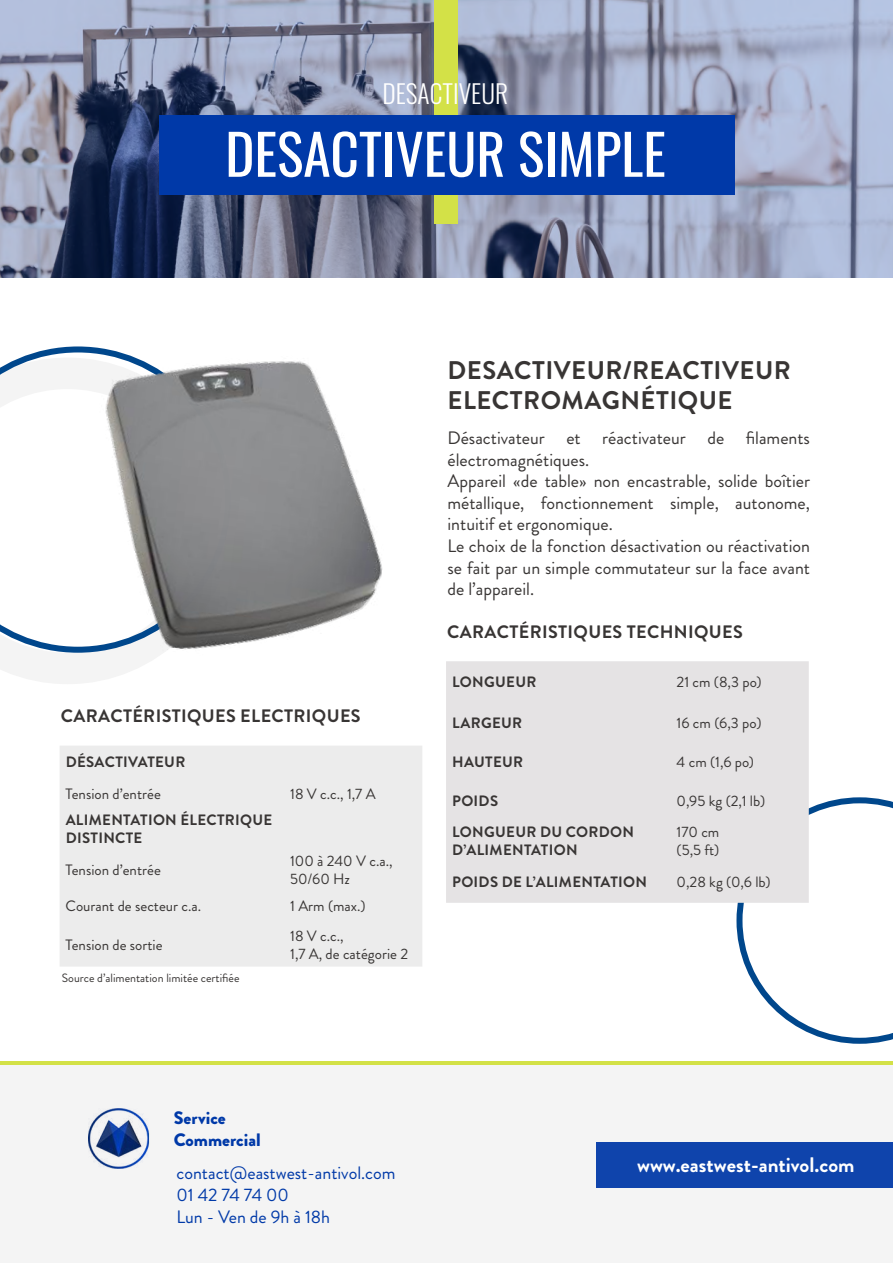
<style>
.page{position:relative;width:893px;height:1263px;background:#fff}
.page>*{position:absolute;margin:0;border:0;box-sizing:border-box;transform-origin:0 0}
.t1{font:55.5px "Oswald";color:#fff}
.t2{font:700 25.5px/30.6px "Brandon Grotesque";letter-spacing:.02em;color:#383534}
.t3{font:300 25.5px "Oswald";color:#fff}
.t4{font:700 21px "Brandon Grotesque";color:#fff}
.t5{font:18px/21.6px "Brandon Grotesque";color:#383534}
.t6{font:18px/21.6px "Brandon Grotesque";color:#0039a8}
.t7{font:700 18px "Brandon Grotesque";letter-spacing:.02em;color:#383534}
.t8{font:900 18px/21.6px "Brandon Grotesque";color:#0039a8}
.t9{font:15px/18px "Brandon Grotesque";color:#383534}
.t10{font:700 15px/18px "Brandon Grotesque";letter-spacing:.02em;color:#383534}
.t11{font:12px "Brandon Grotesque";color:#383534}
</style>
<div class="page">
<img style="left:0;top:0;width:893px;height:278px">
<div style="left:434px;top:0;width:24px;height:223px;background:#d3e147"></div>
<div style="left:0;top:1064px;width:893px;height:199px;background:#f4f4f4"></div>
<svg style="left:0;top:653px;width:52px;height:30px"></svg>
<svg style="left:0;top:348px;width:52px;height:305px"></svg>
<img style="left:52px;top:346px;width:331px;height:338px">
<hr style="left:0;top:1061px;width:893px;height:3px;background:#d3e147">
<div style="left:159px;top:115px;width:576px;height:80px;background:#0039a8"></div>
<div style="left:597px;top:1142px;width:296px;height:46px;background:#0f44ac"></div>
<svg style="left:736px;top:797px;width:157px;height:247px"></svg>
<div style="left:446px;top:661px;width:363px;height:242px;background:#e5e3e4"></div>
<div style="left:60px;top:746px;width:362px;height:220px;background:#ececec"></div>
<img style="left:88px;top:1108px;width:62px;height:60px">
<h2 class="t3" style="left:382px;top:71px;width:127px">DESACTIVEUR</h2>
<h1 class="t1" style="left:225px;top:105px;width:442px">DESACTIVEUR SIMPLE</h1>
<h2 class="t2" style="left:448px;top:355px;width:345px">DESACTIVEUR/REACTIVEUR<br>ELECTROMAGNÉTIQUE</h2>
<p class="t7" style="left:61px;top:704px;width:301px">CARACTÉRISTIQUES ELECTRIQUES</p>
<p class="t10" style="left:66px;top:753px;width:121px">DÉSACTIVATEUR</p>
<p class="t9" style="left:66px;top:785px;width:97px">Tension d’entrée</p>
<p class="t9" style="left:290px;top:785px;width:87px">18 V c.c., 1,7 A</p>
<p class="t10" style="left:66px;top:811px;width:208px">ALIMENTATION ÉLECTRIQUE<br>DISTINCTE</p>
<p class="t9" style="left:66px;top:861px;width:97px">Tension d’entrée</p>
<p class="t9" style="left:290px;top:852px;width:104px">100 à 240 V c.a.,<br>50/60 Hz</p>
<p class="t9" style="left:66px;top:897px;width:137px">Courant de secteur c.a.</p>
<p class="t9" style="left:290px;top:897px;width:77px">1 Arm (max.)</p>
<p class="t9" style="left:66px;top:936px;width:99px">Tension de sortie</p>
<p class="t9" style="left:290px;top:927px;width:120px">18 V c.c.,<br>1,7 A, de catégorie 2</p>
<p class="t11" style="left:62px;top:969px;width:179px">Source d’alimentation limitée certifiée</p>
<p class="t5" style="left:447px;top:427px;width:364px">Désactivateur et réactivateur de filaments électromagnétiques.<br>Appareil «de table» non encastrable, solide boîtier métallique, fonctionnement simple, autonome, intuitif et ergonomique.<br>Le choix de la fonction désactivation ou réactivation se fait par un simple commutateur sur la face avant de l’appareil.</p>
<p class="t7" style="left:447px;top:619px;width:297px">CARACTÉRISTIQUES TECHNIQUES</p>
<p class="t10" style="left:452px;top:673px;width:86px">LONGUEUR</p>
<p class="t9" style="left:677px;top:673px;width:87px">21 cm (8,3 po)</p>
<p class="t10" style="left:452px;top:714px;width:72px">LARGEUR</p>
<p class="t9" style="left:677px;top:714px;width:86px">16 cm (6,3 po)</p>
<p class="t10" style="left:452px;top:753px;width:73px">HAUTEUR</p>
<p class="t9" style="left:677px;top:753px;width:79px">4 cm (1,6 po)</p>
<p class="t10" style="left:452px;top:792px;width:47px">POIDS</p>
<p class="t9" style="left:677px;top:792px;width:90px">0,95 kg (2,1 lb)</p>
<p class="t10" style="left:452px;top:823px;width:183px">LONGUEUR DU CORDON<br>D’ALIMENTATION</p>
<p class="t9" style="left:677px;top:823px;width:44px">170 cm (5,5 ft)</p>
<p class="t10" style="left:452px;top:873px;width:196px">POIDS DE L’ALIMENTATION</p>
<p class="t9" style="left:677px;top:873px;width:96px">0,28 kg (0,6 lb)</p>
<p class="t8" style="left:174px;top:1107px;width:88px">Service<br>Commercial</p>
<p class="t6" style="left:176px;top:1163px;width:221px">contact@eastwest-antivol.com<br>01 42 74 74 00<br>Lun - Ven de 9h à 18h</p>
<p class="t4" style="left:637px;top:1150px;width:219px">www.eastwest-antivol.com</p>
</div>
